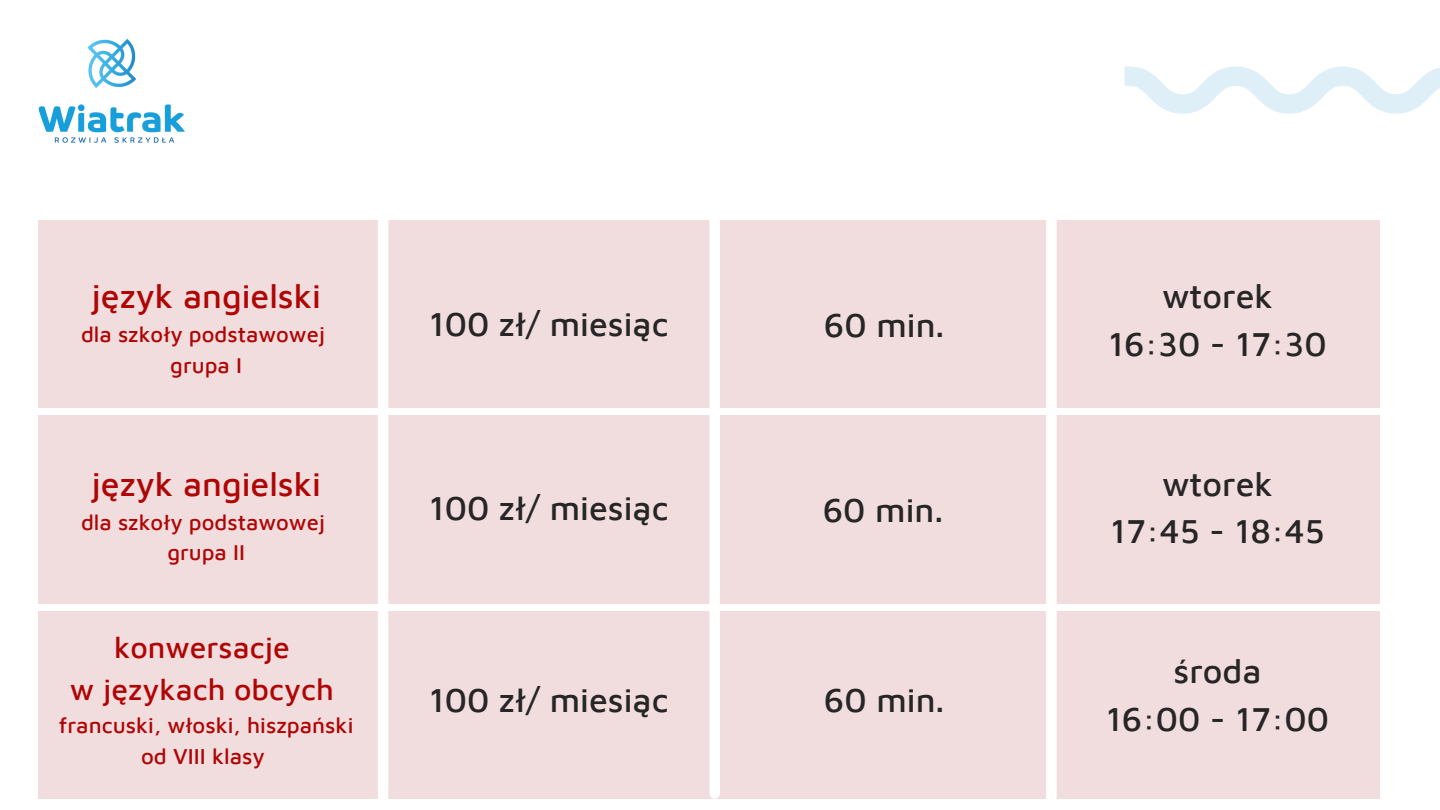
<style>
.page{position:relative;width:1440px;height:810px;background:#fff}
.page>*{position:absolute;margin:0;border:0;box-sizing:border-box;transform-origin:0 0}
.t1{font:500 34px "Maven Pro";color:#272626}
.t2{font:500 34px "Maven Pro";color:#af0505}
.t3{font:500 30.2px "Maven Pro";color:#af0505}
.t4{font:500 22.2px "Maven Pro";color:#af0505}
.t5{font:500 22px "Maven Pro";color:#af0505}
</style>
<div class="page">
<div style="left:38px;top:220px;width:1342px;height:188px;background:#f2ddde"></div>
<div style="left:38px;top:415px;width:1342px;height:189px;background:#f2ddde"></div>
<div style="left:38px;top:611px;width:1342px;height:188px;background:#f2ddde"></div>
<img style="left:38px;top:38px;width:147px;height:105px">
<div style="left:709px;top:184px;width:11px;height:609px;background:#fff"></div>
<div style="left:1046px;top:203px;width:11px;height:607px;background:#fff"></div>
<div style="left:378px;top:203px;width:10px;height:607px;background:#fff"></div>
<svg style="left:1125px;top:66px;width:315px;height:48px"></svg>
<p class="t2" style="left:91px;top:276px;width:231px">język angielski</p>
<p class="t5" style="left:81px;top:321px;width:246px">dla szkoły podstawowej</p>
<p class="t5" style="left:170px;top:352px;width:73px">grupa I</p>
<p class="t2" style="left:91px;top:463px;width:231px">język angielski</p>
<p class="t5" style="left:81px;top:508px;width:246px">dla szkoły podstawowej</p>
<p class="t5" style="left:167px;top:539px;width:79px">grupa II</p>
<p class="t3" style="left:114px;top:629px;width:177px">konwersacje</p>
<p class="t3" style="left:70px;top:671px;width:265px">w językach obcych</p>
<p class="t4" style="left:59px;top:712px;width:296px">francuski, włoski, hiszpański</p>
<p class="t4" style="left:141px;top:743px;width:125px">od VIII klasy</p>
<p class="t1" style="left:429px;top:303px;width:241px">100 zł/ miesiąc</p>
<p class="t1" style="left:429px;top:487px;width:241px">100 zł/ miesiąc</p>
<p class="t1" style="left:429px;top:679px;width:241px">100 zł/ miesiąc</p>
<p class="t1" style="left:824px;top:304px;width:122px">60 min.</p>
<p class="t1" style="left:823px;top:489px;width:122px">60 min.</p>
<p class="t1" style="left:824px;top:679px;width:122px">60 min.</p>
<p class="t1" style="left:1162px;top:276px;width:113px">wtorek</p>
<p class="t1" style="left:1108px;top:323px;width:220px">16:30 - 17:30</p>
<p class="t1" style="left:1162px;top:463px;width:113px">wtorek</p>
<p class="t1" style="left:1111px;top:510px;width:216px">17:45 - 18:45</p>
<p class="t1" style="left:1174px;top:651px;width:90px">środa</p>
<p class="t1" style="left:1106px;top:698px;width:224px">16:00 - 17:00</p>
</div>
